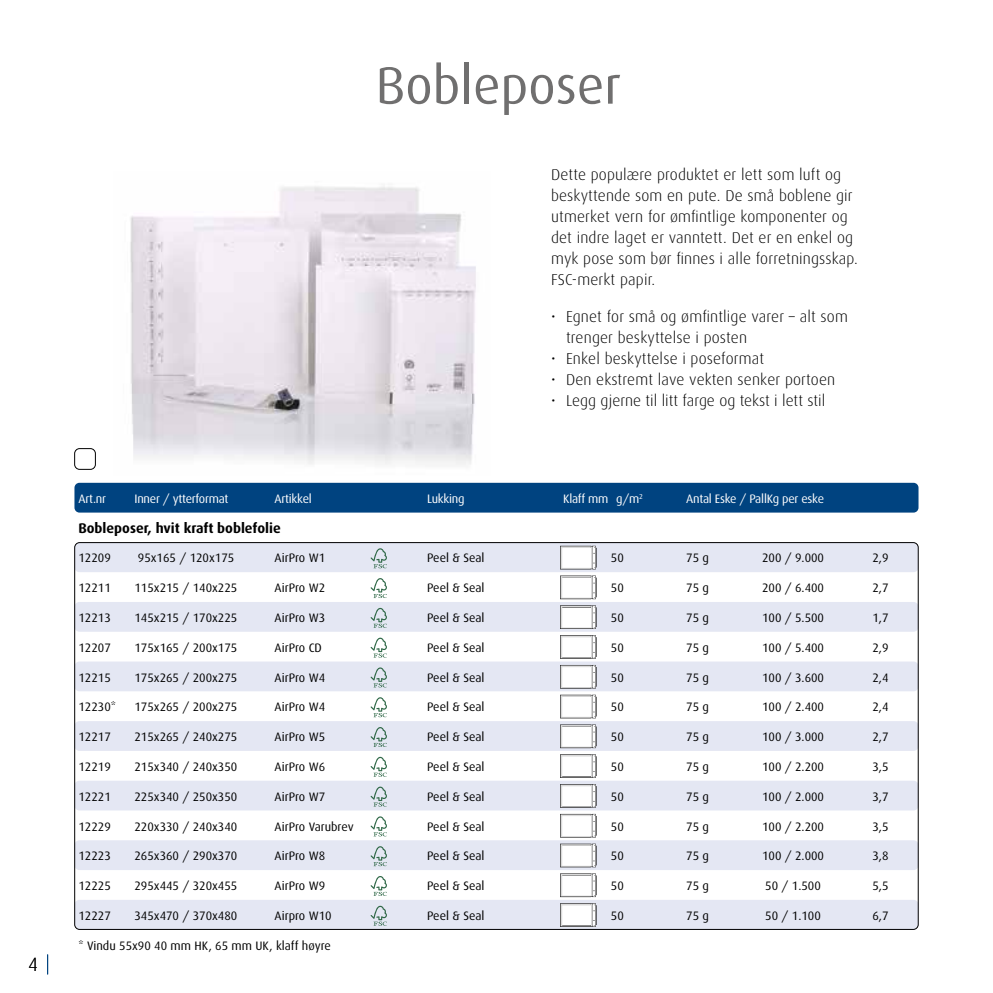
<style>
.page{position:relative;width:993px;height:993px;background:#fff}
.page>*{position:absolute;margin:0;border:0;box-sizing:border-box;transform-origin:0 0}
.t1{font:52.5px "Dax";color:#706f6f}
.t2{font:300 19.25px "Dax";color:#000}
.t3{font:300 15.75px/21px "Dax";letter-spacing:.01em;color:#000}
.t4{font:700 14px "Dax";color:#000}
.t5{font:12.25px "Dax";color:#000}
.t6{font:12.25px "Dax";letter-spacing:-.02em;color:#fff}
</style>
<div class="page">
<img style="left:130px;top:186px;width:346px;height:279px">
<div style="left:74px;top:482px;width:844px;height:30px;background:#004380;border-radius:5px"></div>
<div style="left:74px;top:542px;width:844px;height:30px;background:#e4e7f3;border-radius:5px"></div>
<div style="left:74px;top:601px;width:844px;height:30px;background:#e4e7f3;border-radius:5px"></div>
<div style="left:74px;top:661px;width:844px;height:30px;background:#e4e7f3;border-radius:5px"></div>
<div style="left:74px;top:720px;width:844px;height:30px;background:#e4e7f3;border-radius:5px"></div>
<div style="left:74px;top:780px;width:844px;height:30px;background:#e4e7f3;border-radius:5px"></div>
<div style="left:74px;top:840px;width:844px;height:29px;background:#e4e7f3;border-radius:5px"></div>
<div style="left:74px;top:899px;width:844px;height:30px;background:#e4e7f3;border-radius:5px"></div>
<svg style="left:370px;top:548px;width:17px;height:20px"></svg>
<svg style="left:370px;top:578px;width:17px;height:20px"></svg>
<svg style="left:370px;top:607px;width:17px;height:20px"></svg>
<svg style="left:370px;top:637px;width:17px;height:20px"></svg>
<svg style="left:370px;top:667px;width:17px;height:20px"></svg>
<svg style="left:370px;top:697px;width:17px;height:20px"></svg>
<svg style="left:370px;top:727px;width:17px;height:19px"></svg>
<svg style="left:370px;top:756px;width:17px;height:20px"></svg>
<svg style="left:370px;top:786px;width:17px;height:20px"></svg>
<svg style="left:370px;top:816px;width:17px;height:20px"></svg>
<svg style="left:370px;top:846px;width:17px;height:19px"></svg>
<svg style="left:370px;top:876px;width:17px;height:19px"></svg>
<svg style="left:370px;top:905px;width:17px;height:20px"></svg>
<svg style="left:47px;top:954px;width:1px;height:20px"></svg>
<div style="left:74px;top:448px;width:21px;height:21px;border:1px solid #000;border-radius:5px"></div>
<svg style="left:560px;top:545px;width:36px;height:24px"></svg>
<svg style="left:560px;top:575px;width:36px;height:24px"></svg>
<svg style="left:560px;top:605px;width:36px;height:23px"></svg>
<svg style="left:560px;top:635px;width:36px;height:23px"></svg>
<svg style="left:560px;top:665px;width:36px;height:23px"></svg>
<svg style="left:560px;top:694px;width:36px;height:24px"></svg>
<svg style="left:560px;top:724px;width:36px;height:24px"></svg>
<svg style="left:560px;top:754px;width:36px;height:23px"></svg>
<svg style="left:560px;top:784px;width:36px;height:23px"></svg>
<svg style="left:560px;top:813px;width:36px;height:24px"></svg>
<svg style="left:560px;top:843px;width:36px;height:24px"></svg>
<svg style="left:560px;top:873px;width:36px;height:23px"></svg>
<svg style="left:560px;top:903px;width:36px;height:23px"></svg>
<h2 class="t2" style="left:28px;top:953px;width:11px">4</h2>
<h1 class="t1" style="left:375px;top:56px;width:247px">Bobleposer</h1>
<p class="t3" style="left:551px;top:164px;width:308px">Dette populære produktet er lett som luft og beskyttende som en pute. De små boblene gir utmerket vern for ømfintlige komponenter og det indre laget er vanntett. Det er en enkel og myk pose som bør finnes i alle forretningsskap.<br>FSC-merkt papir.</p>
<p class="t3" style="left:566px;top:306px;width:283px;text-indent:-15px">• Egnet for små og ømfintlige varer – alt som trenger beskyttelse i posten</p>
<p class="t3" style="left:551px;top:348px;width:214px">• Enkel beskyttelse i poseformat</p>
<p class="t3" style="left:551px;top:369px;width:285px">• Den ekstremt lave vekten senker portoen</p>
<p class="t3" style="left:551px;top:390px;width:275px">• Legg gjerne til litt farge og tekst i lett stil</p>
<p class="t6" style="left:78px;top:491px;width:29px">Art.nr</p>
<p class="t6" style="left:134px;top:491px;width:95px">Inner / ytterformat</p>
<p class="t6" style="left:274px;top:491px;width:39px">Artikkel</p>
<p class="t6" style="left:427px;top:491px;width:39px">Lukking</p>
<p class="t6" style="left:563px;top:491px;width:81px">Klaff mm g/m<sup>2</sup></p>
<p class="t6" style="left:686px;top:491px;width:139px">Antal Eske / PallKg per eske</p>
<p class="t4" style="left:78px;top:519px;width:204px">Bobleposer, hvit kraft boblefolie</p>
<p class="t5" style="left:78px;top:551px;width:34px">12209</p>
<p class="t5" style="left:138px;top:551px;width:98px">95x165 / 120x175</p>
<p class="t5" style="left:274px;top:551px;width:52px">AirPro W1</p>
<p class="t5" style="left:427px;top:551px;width:59px">Peel &amp; Seal</p>
<p class="t5" style="left:610px;top:551px;width:14px">50</p>
<p class="t5" style="left:686px;top:551px;width:24px">75 g</p>
<p class="t5" style="left:761px;top:551px;width:63px">200 / 9.000</p>
<p class="t5" style="left:872px;top:551px;width:17px">2,9</p>
<p class="t5" style="left:78px;top:581px;width:34px">12211</p>
<p class="t5" style="left:134px;top:581px;width:104px">115x215 / 140x225</p>
<p class="t5" style="left:274px;top:581px;width:52px">AirPro W2</p>
<p class="t5" style="left:427px;top:581px;width:59px">Peel &amp; Seal</p>
<p class="t5" style="left:610px;top:581px;width:14px">50</p>
<p class="t5" style="left:686px;top:581px;width:24px">75 g</p>
<p class="t5" style="left:761px;top:581px;width:63px">200 / 6.400</p>
<p class="t5" style="left:872px;top:581px;width:17px">2,7</p>
<p class="t5" style="left:78px;top:610px;width:34px">12213</p>
<p class="t5" style="left:134px;top:610px;width:104px">145x215 / 170x225</p>
<p class="t5" style="left:274px;top:610px;width:52px">AirPro W3</p>
<p class="t5" style="left:427px;top:610px;width:59px">Peel &amp; Seal</p>
<p class="t5" style="left:610px;top:610px;width:14px">50</p>
<p class="t5" style="left:686px;top:610px;width:24px">75 g</p>
<p class="t5" style="left:761px;top:610px;width:63px">100 / 5.500</p>
<p class="t5" style="left:872px;top:610px;width:17px">1,7</p>
<p class="t5" style="left:78px;top:640px;width:34px">12207</p>
<p class="t5" style="left:134px;top:640px;width:104px">175x165 / 200x175</p>
<p class="t5" style="left:274px;top:640px;width:49px">AirPro CD</p>
<p class="t5" style="left:427px;top:640px;width:59px">Peel &amp; Seal</p>
<p class="t5" style="left:610px;top:640px;width:14px">50</p>
<p class="t5" style="left:686px;top:640px;width:24px">75 g</p>
<p class="t5" style="left:761px;top:640px;width:63px">100 / 5.400</p>
<p class="t5" style="left:872px;top:640px;width:17px">2,9</p>
<p class="t5" style="left:78px;top:670px;width:34px">12215</p>
<p class="t5" style="left:134px;top:670px;width:104px">175x265 / 200x275</p>
<p class="t5" style="left:274px;top:670px;width:52px">AirPro W4</p>
<p class="t5" style="left:427px;top:670px;width:59px">Peel &amp; Seal</p>
<p class="t5" style="left:610px;top:670px;width:14px">50</p>
<p class="t5" style="left:686px;top:670px;width:24px">75 g</p>
<p class="t5" style="left:761px;top:670px;width:63px">100 / 3.600</p>
<p class="t5" style="left:872px;top:670px;width:17px">2,4</p>
<p class="t5" style="left:78px;top:700px;width:39px">12230*</p>
<p class="t5" style="left:134px;top:700px;width:104px">175x265 / 200x275</p>
<p class="t5" style="left:274px;top:700px;width:52px">AirPro W4</p>
<p class="t5" style="left:427px;top:700px;width:59px">Peel &amp; Seal</p>
<p class="t5" style="left:610px;top:700px;width:14px">50</p>
<p class="t5" style="left:686px;top:700px;width:24px">75 g</p>
<p class="t5" style="left:761px;top:700px;width:63px">100 / 2.400</p>
<p class="t5" style="left:872px;top:700px;width:17px">2,4</p>
<p class="t5" style="left:78px;top:729px;width:34px">12217</p>
<p class="t5" style="left:134px;top:729px;width:104px">215x265 / 240x275</p>
<p class="t5" style="left:274px;top:729px;width:52px">AirPro W5</p>
<p class="t5" style="left:427px;top:729px;width:59px">Peel &amp; Seal</p>
<p class="t5" style="left:610px;top:729px;width:14px">50</p>
<p class="t5" style="left:686px;top:729px;width:24px">75 g</p>
<p class="t5" style="left:761px;top:729px;width:63px">100 / 3.000</p>
<p class="t5" style="left:872px;top:729px;width:17px">2,7</p>
<p class="t5" style="left:78px;top:759px;width:34px">12219</p>
<p class="t5" style="left:134px;top:759px;width:104px">215x340 / 240x350</p>
<p class="t5" style="left:274px;top:759px;width:52px">AirPro W6</p>
<p class="t5" style="left:427px;top:759px;width:59px">Peel &amp; Seal</p>
<p class="t5" style="left:610px;top:759px;width:14px">50</p>
<p class="t5" style="left:686px;top:759px;width:24px">75 g</p>
<p class="t5" style="left:761px;top:759px;width:63px">100 / 2.200</p>
<p class="t5" style="left:872px;top:759px;width:17px">3,5</p>
<p class="t5" style="left:78px;top:789px;width:34px">12221</p>
<p class="t5" style="left:134px;top:789px;width:104px">225x340 / 250x350</p>
<p class="t5" style="left:274px;top:789px;width:52px">AirPro W7</p>
<p class="t5" style="left:427px;top:789px;width:59px">Peel &amp; Seal</p>
<p class="t5" style="left:610px;top:789px;width:14px">50</p>
<p class="t5" style="left:686px;top:789px;width:24px">75 g</p>
<p class="t5" style="left:761px;top:789px;width:63px">100 / 2.000</p>
<p class="t5" style="left:872px;top:789px;width:17px">3,7</p>
<p class="t5" style="left:78px;top:819px;width:34px">12229</p>
<p class="t5" style="left:134px;top:819px;width:104px">220x330 / 240x340</p>
<p class="t5" style="left:274px;top:819px;width:80px">AirPro Varubrev</p>
<p class="t5" style="left:427px;top:819px;width:59px">Peel &amp; Seal</p>
<p class="t5" style="left:610px;top:819px;width:14px">50</p>
<p class="t5" style="left:686px;top:819px;width:24px">75 g</p>
<p class="t5" style="left:761px;top:819px;width:63px">100 / 2.200</p>
<p class="t5" style="left:872px;top:819px;width:17px">3,5</p>
<p class="t5" style="left:78px;top:849px;width:34px">12223</p>
<p class="t5" style="left:134px;top:849px;width:104px">265x360 / 290x370</p>
<p class="t5" style="left:274px;top:849px;width:52px">AirPro W8</p>
<p class="t5" style="left:427px;top:849px;width:59px">Peel &amp; Seal</p>
<p class="t5" style="left:610px;top:849px;width:14px">50</p>
<p class="t5" style="left:686px;top:849px;width:24px">75 g</p>
<p class="t5" style="left:761px;top:849px;width:63px">100 / 2.000</p>
<p class="t5" style="left:872px;top:849px;width:17px">3,8</p>
<p class="t5" style="left:78px;top:878px;width:34px">12225</p>
<p class="t5" style="left:134px;top:878px;width:104px">295x445 / 320x455</p>
<p class="t5" style="left:274px;top:878px;width:52px">AirPro W9</p>
<p class="t5" style="left:427px;top:878px;width:59px">Peel &amp; Seal</p>
<p class="t5" style="left:610px;top:878px;width:14px">50</p>
<p class="t5" style="left:686px;top:878px;width:24px">75 g</p>
<p class="t5" style="left:765px;top:878px;width:57px">50 / 1.500</p>
<p class="t5" style="left:872px;top:878px;width:17px">5,5</p>
<p class="t5" style="left:78px;top:908px;width:34px">12227</p>
<p class="t5" style="left:134px;top:908px;width:104px">345x470 / 370x480</p>
<p class="t5" style="left:274px;top:908px;width:59px">Airpro W10</p>
<p class="t5" style="left:427px;top:908px;width:59px">Peel &amp; Seal</p>
<p class="t5" style="left:610px;top:908px;width:14px">50</p>
<p class="t5" style="left:686px;top:908px;width:24px">75 g</p>
<p class="t5" style="left:765px;top:908px;width:57px">50 / 1.100</p>
<p class="t5" style="left:872px;top:908px;width:17px">6,7</p>
<p class="t5" style="left:78px;top:938px;width:254px">* Vindu 55x90 40 mm HK, 65 mm UK, klaff høyre</p>
</div>
